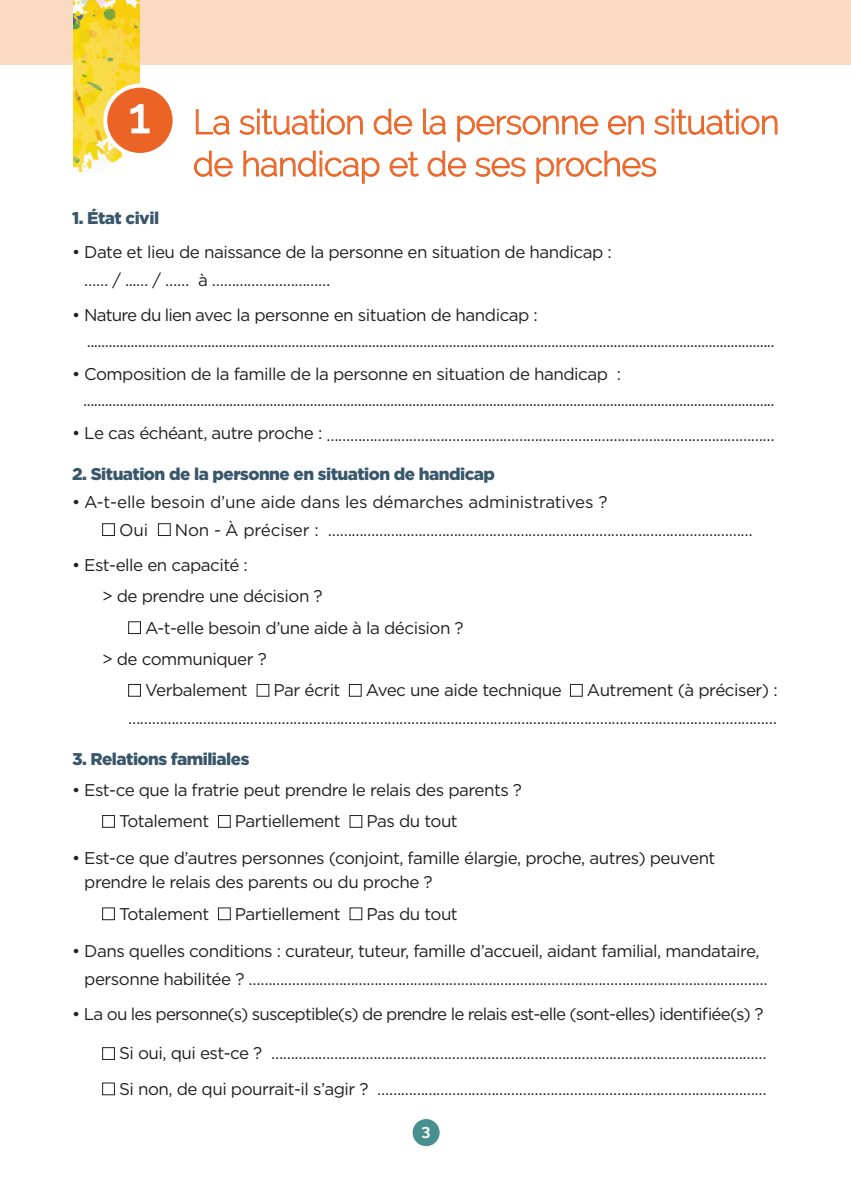
<style>
.page{position:relative;width:851px;height:1191px;background:#fff}
.page>*{position:absolute;margin:0;border:0;box-sizing:border-box;transform-origin:0 0}
.t1{font:47.8px "Raleway";color:#fff}
.t2{font:300 34px/42px "Raleway";letter-spacing:-.01em;color:#ec6425}
.t3{font:17px/28px "Gotham";letter-spacing:-.03em;color:#231f20}
.t4{font:17px/28px "Gotham";letter-spacing:-.01em;color:#231f20}
.t5{font:17px "Gotham";letter-spacing:-.05em;color:#231f20}
.t6{font:900 17px "Gotham";letter-spacing:-.03em;color:#39576b}
.t7{font:700 16px "Raleway";color:#fff}
</style>
<div class="page">
<div style="left:0;top:0;width:850px;height:64px;background:#fbdac3"></div>
<svg style="left:195px;top:109px;width:35px;height:26px"></svg>
<svg style="left:239px;top:109px;width:124px;height:26px"></svg>
<svg style="left:373px;top:108px;width:39px;height:27px"></svg>
<svg style="left:423px;top:108px;width:23px;height:27px"></svg>
<svg style="left:457px;top:115px;width:141px;height:27px"></svg>
<svg style="left:607px;top:115px;width:37px;height:20px"></svg>
<svg style="left:654px;top:109px;width:123px;height:26px"></svg>
<svg style="left:194px;top:150px;width:39px;height:27px"></svg>
<svg style="left:243px;top:150px;width:137px;height:34px"></svg>
<svg style="left:389px;top:151px;width:30px;height:26px"></svg>
<svg style="left:427px;top:150px;width:39px;height:27px"></svg>
<svg style="left:475px;top:157px;width:50px;height:20px"></svg>
<svg style="left:536px;top:150px;width:120px;height:34px"></svg>
<img style="left:74px;top:0;width:66px;height:171px">
<div style="left:105px;top:86px;width:70px;height:69px;background:#ec6425;border-radius:50%"></div>
<div style="left:103px;top:84px;width:74px;height:73px;border:4px solid #fff;border-radius:50%"></div>
<svg style="left:130px;top:104px;width:20px;height:30px"></svg>
<div style="left:102px;top:523px;width:13px;height:13px;border:1px solid #231f20"></div>
<div style="left:158px;top:523px;width:13px;height:13px;border:1px solid #231f20"></div>
<div style="left:128px;top:621px;width:13px;height:13px;border:1px solid #231f20"></div>
<div style="left:128px;top:684px;width:13px;height:13px;border:1px solid #231f20"></div>
<div style="left:256px;top:684px;width:13px;height:13px;border:1px solid #231f20"></div>
<div style="left:349px;top:684px;width:12px;height:13px;border:1px solid #231f20"></div>
<div style="left:570px;top:684px;width:12px;height:13px;border:1px solid #231f20"></div>
<div style="left:102px;top:815px;width:13px;height:13px;border:1px solid #231f20"></div>
<div style="left:218px;top:815px;width:13px;height:13px;border:1px solid #231f20"></div>
<div style="left:349px;top:815px;width:13px;height:13px;border:1px solid #231f20"></div>
<div style="left:102px;top:907px;width:13px;height:13px;border:1px solid #231f20"></div>
<div style="left:218px;top:907px;width:13px;height:13px;border:1px solid #231f20"></div>
<div style="left:349px;top:907px;width:13px;height:13px;border:1px solid #231f20"></div>
<div style="left:102px;top:1047px;width:13px;height:13px;border:1px solid #231f20"></div>
<div style="left:102px;top:1082px;width:13px;height:13px;border:1px solid #231f20"></div>
<div style="left:412px;top:1118px;width:28px;height:28px;background:#47908f;border-radius:50%"></div>
<div style="left:412px;top:1118px;width:28px;height:28px;border:1px solid #fff;border-radius:50%"></div>
<h1 class="t1" style="left:129px;top:88px;width:22px">1</h1>
<h2 class="t2" style="left:193px;top:101px;width:587px">La situation de la personne en situation de handicap et de ses proches</h2>
<p class="t6" style="left:72px;top:207px;width:89px">1. État civil</p>
<p class="t3" style="left:84px;top:237px;width:529px;text-indent:-12px">• Date et lieu de naissance de la personne en situation de handicap : …… / ...… / …… à …………………………</p>
<p class="t3" style="left:87px;top:302px;width:689px;line-height:26px;text-indent:-15px">• Nature du lien avec la personne en situation de handicap : ............................................................................................................................................................................................</p>
<p class="t3" style="left:83px;top:361px;width:693px;line-height:25.4px;text-indent:-11px">• Composition de la famille de la personne en situation de handicap : .............................................................................................................................................................................................</p>
<p class="t3" style="left:72px;top:421px;width:704px">• Le cas échéant, autre proche : ……………………………………………………………………………………………………</p>
<p class="t6" style="left:72px;top:462px;width:424px">2. Situation de la personne en situation de handicap</p>
<p class="t4" style="left:119px;top:487px;width:490px;text-indent:-47px">• A-t-elle besoin d’une aide dans les démarches administratives ?<br>Oui</p>
<p class="t4" style="left:175px;top:515px;width:579px">Non - À préciser : ………………………………………………………………………………………………</p>
<p class="t3" style="left:72px;top:550px;width:177px">• Est-elle en capacité :</p>
<p class="t3" style="left:102px;top:582px;width:222px">&gt; de prendre une décision ?</p>
<p class="t3" style="left:145px;top:613px;width:320px">A-t-elle besoin d’une aide à la décision ?</p>
<p class="t3" style="left:102px;top:644px;width:166px">&gt; de communiquer ?</p>
<p class="t3" style="left:145px;top:676px;width:104px">Verbalement</p>
<p class="t3" style="left:273px;top:676px;width:68px">Par écrit</p>
<p class="t3" style="left:366px;top:676px;width:197px">Avec une aide technique</p>
<p class="t3" style="left:128px;top:676px;width:651px;line-height:27.4px;text-align:right">Autrement (à préciser) : …………………………………………………………………………………………………………………………………………………</p>
<p class="t6" style="left:72px;top:747px;width:179px">3. Relations familiales</p>
<p class="t3" style="left:119px;top:774px;width:404px;line-height:31.4px;text-indent:-47px">• Est-ce que la fratrie peut prendre le relais des parents ?<br>Totalement</p>
<p class="t3" style="left:235px;top:807px;width:107px">Partiellement</p>
<p class="t3" style="left:366px;top:807px;width:93px">Pas du tout</p>
<p class="t3" style="left:84px;top:846px;width:632px;line-height:24px;text-indent:-12px">• Est-ce que d’autres personnes (conjoint, famille élargie, proche, autres) peuvent prendre le relais des parents ou du proche ?</p>
<p class="t3" style="left:119px;top:899px;width:92px">Totalement</p>
<p class="t3" style="left:235px;top:899px;width:107px">Partiellement</p>
<p class="t3" style="left:366px;top:899px;width:93px">Pas du tout</p>
<p class="t3" style="left:84px;top:936px;width:685px;text-indent:-12px">• Dans quelles conditions : curateur, tuteur, famille d’accueil, aidant familial, mandataire, personne habilitée ? ……………………………………………………………………………………………………………………</p>
<p class="t5" style="left:72px;top:1003px;width:692px">• La ou les personne(s) susceptible(s) de prendre le relais est-elle (sont-elles) identifiée(s) ?</p>
<p class="t3" style="left:119px;top:1035px;width:649px;line-height:35.4px">Si oui, qui est-ce ? ………………………………………………………………………………………………………………<br>Si non, de qui pourrait-il s’agir ? ………………………………………………………………………………………</p>
<p class="t7" style="left:421px;top:1121px;width:10px">3</p>
</div>
